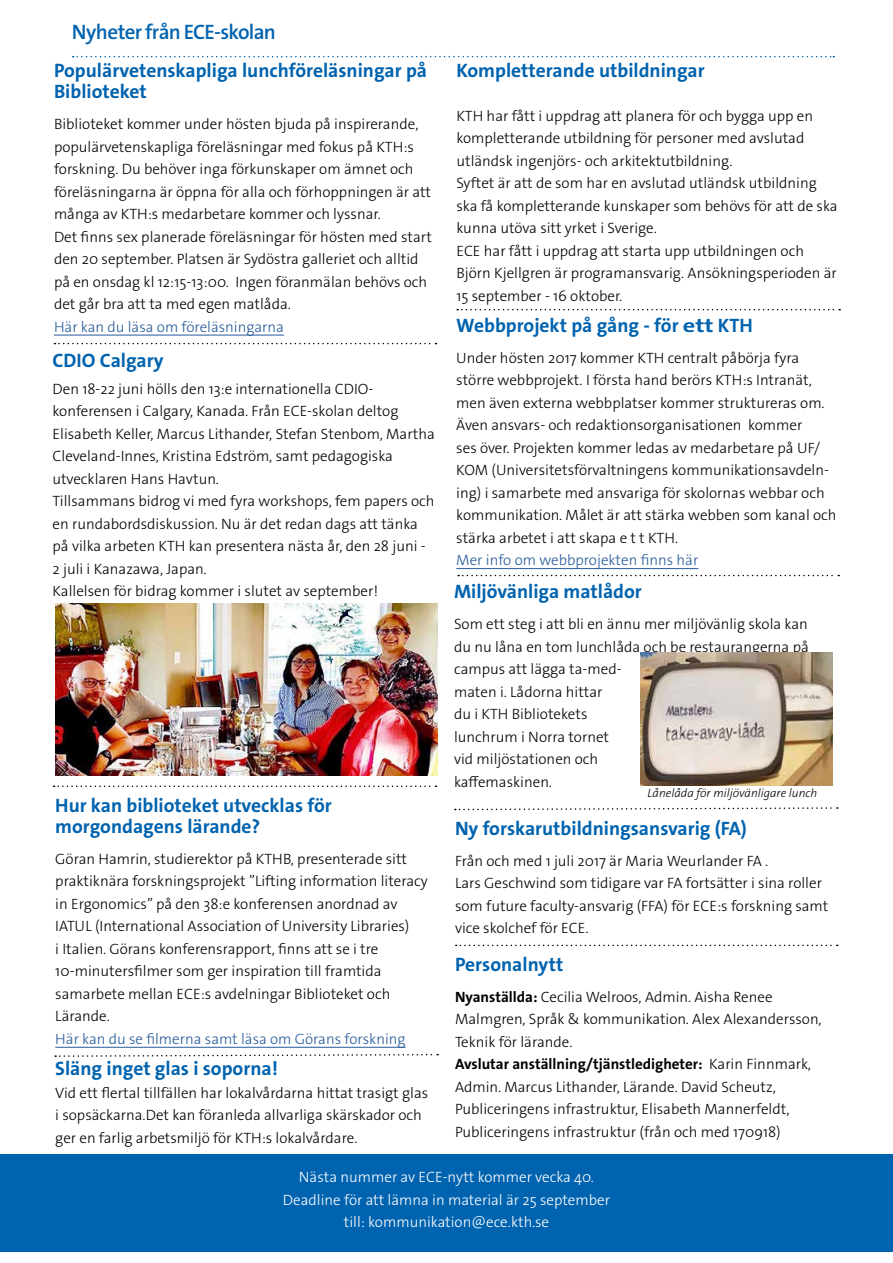
<style>
.page{position:relative;width:893px;height:1263px;background:#fff}
.page>*{position:absolute;margin:0;border:0;box-sizing:border-box;transform-origin:0 0}
.t1{font:600 21px "The Sans Os F";letter-spacing:-.035em;color:#0063af}
.t2{font:700 19.5px/21px "The Sans Os F";color:#0063af}
.t3{font:300 15px/22.5px "The Sans Os F";color:#000}
.t4{font:300 15px/22.5px "The Sans Os F";color:#fff;text-align:center}
.t5{font:300 15px "The Sans Os F";color:#275b9b}
.t6{font:italic 300 12px "The Sans Os F";color:#000}
.s1{font-weight:700}
</style>
<div class="page">
<div style="left:0;top:1154px;width:893px;height:97px;background:#0063af"></div>
<svg style="left:73px;top:56px;width:761px;height:1px"></svg>
<svg style="left:458px;top:575px;width:381px;height:1px"></svg>
<svg style="left:455px;top:807px;width:383px;height:4px"></svg>
<svg style="left:457px;top:309px;width:383px;height:1px"></svg>
<svg style="left:54px;top:785px;width:383px;height:2px"></svg>
<svg style="left:456px;top:945px;width:382px;height:1px"></svg>
<hr style="left:456px;top:568px;width:242px;height:1px;background:#275b9b">
<svg style="left:55px;top:343px;width:382px;height:1px"></svg>
<hr style="left:55px;top:1047px;width:351px;height:1px;background:#275b9b">
<hr style="left:54px;top:335px;width:230px;height:1px;background:#275b9b">
<svg style="left:55px;top:1053px;width:383px;height:4px"></svg>
<img style="left:55px;top:603px;width:383px;height:172px">
<img style="left:640px;top:653px;width:192px;height:133px">
<h1 class="t1" style="left:72px;top:18px;width:205px">Nyheter från ECE-skolan</h1>
<h2 class="t2" style="left:54px;top:60px;width:375px">Populärvetenskapliga lunchföreläsningar på<br>Biblioteket</h2>
<p class="t3" style="left:54px;top:113px;width:379px">Biblioteket kommer under hösten bjuda på inspirerande, populärvetenskapliga föreläsningar med fokus på KTH:s forskning. Du behöver inga förkunskaper om ämnet och föreläsningarna är öppna för alla och förhoppningen är att många av KTH:s medarbetare kommer och lyssnar.<br>Det finns sex planerade föreläsningar för hösten med start den 20 september. Platsen är Sydöstra galleriet och alltid på en onsdag kl 12:15-13:00. Ingen föranmälan behövs och det går bra att ta med egen matlåda.</p>
<p class="t5" style="left:54px;top:317px;width:232px">Här kan du läsa om föreläsningarna</p>
<h2 class="t2" style="left:53px;top:350px;width:113px">CDIO Calgary</h2>
<p class="t3" style="left:53px;top:378px;width:384px">Den 18-22 juni hölls den 13:e internationella CDIO&shy;konferensen i Calgary, Kanada. Från ECE-skolan deltog Elisabeth Keller, Marcus Lithander, Stefan Stenbom, Martha Cleveland-Innes, Kristina Edström, samt pedagogiska utvecklaren Hans Havtun.<br>Tillsammans bidrog vi med fyra workshops, fem papers och en rundabordsdiskussion. Nu är det redan dags att tänka på vilka arbeten KTH kan presentera nästa år, den 28 juni - 2 juli i Kanazawa, Japan.<br>Kallelsen för bidrag kommer i slutet av september!</p>
<h2 class="t2" style="left:55px;top:795px;width:278px">Hur kan biblioteket utvecklas för morgondagens lärande?</h2>
<p class="t3" style="left:55px;top:847px;width:374px">Göran Hamrin, studierektor på KTHB, presenterade sitt praktiknära forskningsprojekt ”Lifting information literacy in Ergonomics” på den 38:e konferensen anordnad av IATUL (International Association of University Libraries)<br>i Italien. Görans konferensrapport, finns att se i tre 10-minutersfilmer som ger inspiration till framtida samarbete mellan ECE:s avdelningar Biblioteket och Lärande.</p>
<p class="t5" style="left:55px;top:1029px;width:352px">Här kan du se filmerna samt läsa om Görans forskning</p>
<h2 class="t2" style="left:55px;top:1058px;width:224px">Släng inget glas i soporna!</h2>
<p class="t3" style="left:55px;top:1082px;width:374px">Vid ett flertal tillfällen har lokalvårdarna hittat trasigt glas i sopsäckarna.Det kan föranleda allvarliga skärskador och ger en farlig arbetsmiljö för KTH:s lokalvårdare.</p>
<h2 class="t2" style="left:456px;top:60px;width:250px">Kompletterande utbildningar</h2>
<p class="t3" style="left:456px;top:104px;width:383px">KTH har fått i uppdrag att planera för och bygga upp en kompletterande utbildning för personer med avslutad utländsk ingenjörs- och arkitektutbildning.<br>Syftet är att de som har en avslutad utländsk utbildning ska få kompletterande kunskaper som behövs för att de ska kunna utöva sitt yrket i Sverige.<br>ECE har fått i uppdrag att starta upp utbildningen och Björn Kjellgren är programansvarig. Ansökningsperioden är 15 september - 16 oktober.</p>
<h2 class="t2" style="left:456px;top:315px;width:298px">Webbprojekt på gång - för ett KTH</h2>
<p class="t3" style="left:456px;top:346px;width:382px">Under hösten 2017 kommer KTH centralt påbörja fyra större webbprojekt. I första hand berörs KTH:s Intranät, men även externa webbplatser kommer struktureras om.<br>Även ansvars- och redaktionsorganisationen kommer<br>ses över. Projekten kommer ledas av medarbetare på UF/ KOM (Universitetsförvaltningens kommunikationsavdeln&shy;ing) i samarbete med ansvariga för skolornas webbar och kommunikation. Målet är att stärka webben som kanal och stärka arbetet i att skapa e t t KTH.</p>
<p class="t5" style="left:456px;top:550px;width:244px">Mer info om webbprojekten finns här</p>
<h2 class="t2" style="left:454px;top:581px;width:189px">Miljövänliga matlådor</h2>
<p class="t3" style="left:454px;top:613px;width:356px">Som ett steg i att bli en ännu mer miljövänlig skola kan du nu låna en tom lunchlåda och be restaurangerna på campus att lägga ta-med-<br>maten i. Lådorna hittar<br>du i KTH Bibliotekets<br>lunchrum i Norra tornet<br>vid miljöstationen och<br>kaffemaskinen.</p>
<p class="t6" style="left:648px;top:785px;width:171px">Lånelåda för miljövänligare lunch</p>
<h2 class="t2" style="left:455px;top:818px;width:293px">Ny forskarutbildningsansvarig (FA)</h2>
<p class="t3" style="left:455px;top:850px;width:375px">Från och med 1 juli 2017 är Maria Weurlander FA .<br>Lars Geschwind som tidigare var FA fortsätter i sina roller som future faculty-ansvarig (FFA) för ECE:s forskning samt vice skolchef för ECE.</p>
<h2 class="t2" style="left:455px;top:954px;width:110px">Personalnytt</h2>
<p class="t3" style="left:455px;top:985px;width:368px"><span class="s1">Nyanställda:</span> Cecilia Welroos, Admin. Aisha Renee Malmgren, Språk &amp; kommunikation. Alex Alexandersson, Teknik för lärande.<br><span class="s1">Avslutar anställning/tjänstledigheter:</span> Karin Finnmark, Admin. Marcus Lithander, Lärande. David Scheutz, Publiceringens infrastruktur, Elisabeth Mannerfeldt, Publiceringens infrastruktur (från och med 170918)</p>
<p class="t4" style="left:283px;top:1166px;width:329px">Nästa nummer av ECE-nytt kommer vecka 40.<br>Deadline för att lämna in material är 25 september till: kommunikation@ece.kth.se</p>
</div>
